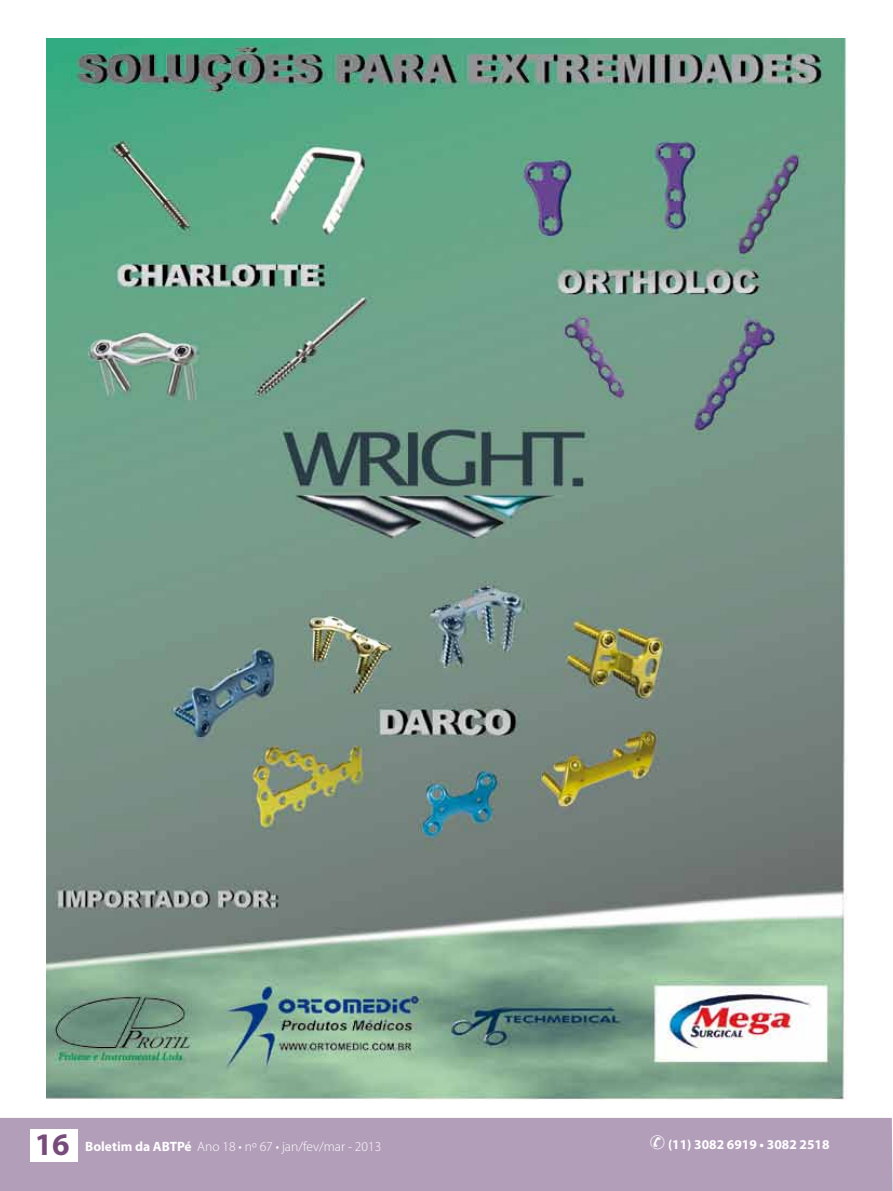
<style>
.page{position:relative;width:893px;height:1191px;background:#fff}
.page>*{position:absolute;margin:0;border:0;box-sizing:border-box;transform-origin:0 0}
.t1{font:700 31.5px "Myriad Pro";color:#774c7b}
.t2{font:300 13.5px "Myriad Pro";color:#fff}
.t3{font:700 13.5px "Myriad Pro";color:#fff}
.s1{font-weight:700}
</style>
<div class="page">
<div style="left:0;top:1117px;width:892px;height:74px;background:#b39eba"></div>
<div style="left:31px;top:1128px;width:47px;height:33px;background:#fff"></div>
<img style="left:47px;top:39px;width:801px;height:1060px">
<svg style="left:651px;top:1135px;width:14px;height:14px"></svg>
<h1 class="t1" style="left:35px;top:1123px;width:36px">16</h1>
<p class="t2" style="left:85px;top:1138px;width:298px"><span class="s1">Boletim da ABTPé</span> Ano 18 • nº 67 • jan/fev/mar - 2013</p>
<p class="t3" style="left:668px;top:1135px;width:163px">(11) 3082 6919 • 3082 2518</p>
</div>
